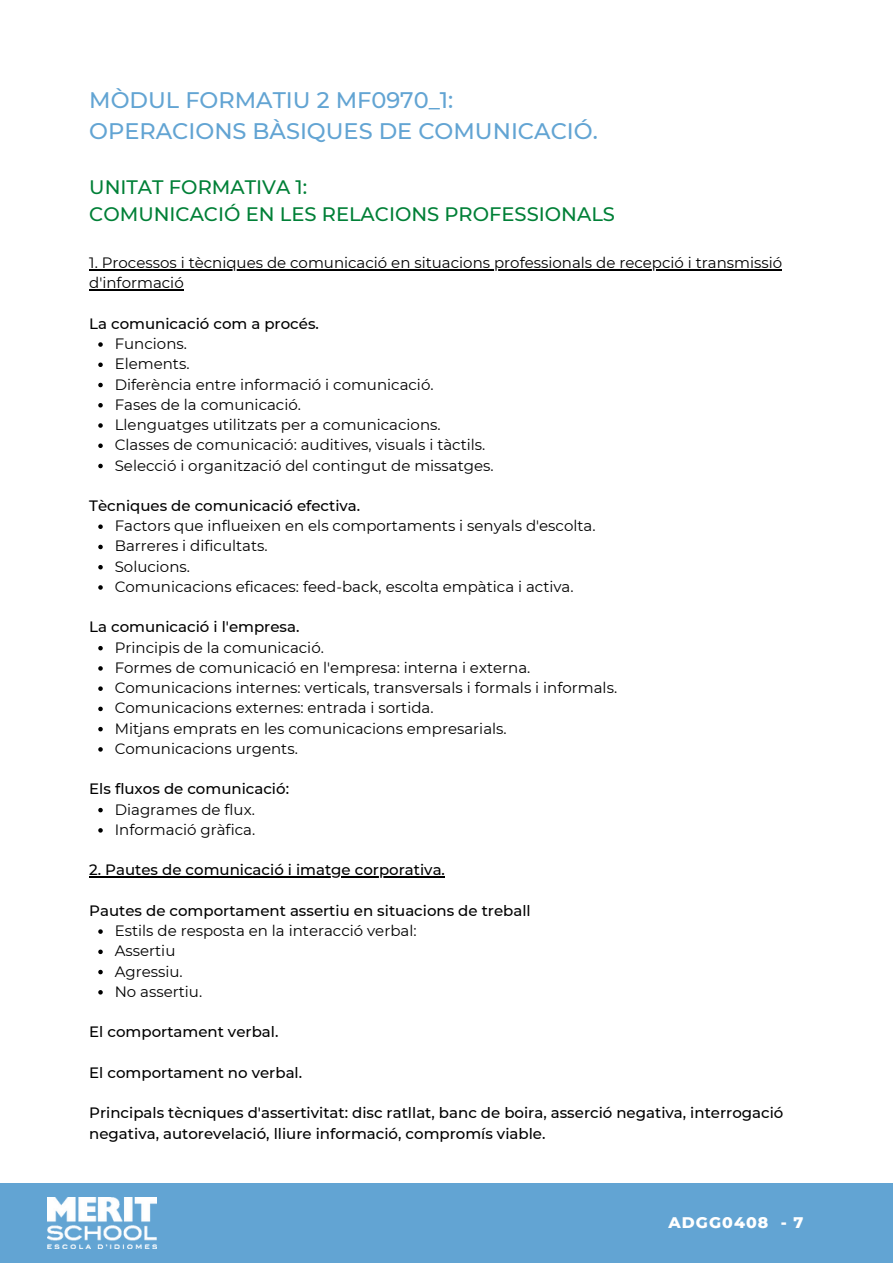
<style>
.page{position:relative;width:893px;height:1264px;background:#fff}
.page>*{position:absolute;margin:0;border:0;box-sizing:border-box;transform-origin:0 0}
.t1{font:500 22.5px/30.3px "Montserrat";color:#62a4d3}
.t2{font:500 19.5px/27px "Montserrat";color:#008037}
.t3{font:800 15.75px "Montserrat";letter-spacing:.07em;color:#fff}
.t4{font:15px/20.2px "Montserrat";color:#000}
.t5{font:500 15px/20.2px "Montserrat";color:#000}
</style>
<div class="page">
<svg style="left:98px;top:342px;width:5px;height:5px"></svg>
<svg style="left:98px;top:362px;width:5px;height:5px"></svg>
<svg style="left:98px;top:383px;width:5px;height:4px"></svg>
<svg style="left:98px;top:403px;width:5px;height:4px"></svg>
<svg style="left:98px;top:423px;width:5px;height:5px"></svg>
<svg style="left:98px;top:443px;width:5px;height:5px"></svg>
<svg style="left:98px;top:464px;width:5px;height:4px"></svg>
<svg style="left:98px;top:524px;width:5px;height:5px"></svg>
<svg style="left:98px;top:544px;width:5px;height:5px"></svg>
<svg style="left:98px;top:565px;width:5px;height:4px"></svg>
<svg style="left:98px;top:585px;width:5px;height:4px"></svg>
<svg style="left:98px;top:646px;width:5px;height:4px"></svg>
<svg style="left:98px;top:666px;width:5px;height:4px"></svg>
<svg style="left:98px;top:686px;width:5px;height:5px"></svg>
<svg style="left:98px;top:706px;width:5px;height:5px"></svg>
<svg style="left:98px;top:727px;width:5px;height:4px"></svg>
<svg style="left:98px;top:747px;width:5px;height:4px"></svg>
<svg style="left:98px;top:807px;width:5px;height:5px"></svg>
<svg style="left:98px;top:828px;width:5px;height:4px"></svg>
<svg style="left:98px;top:929px;width:5px;height:4px"></svg>
<svg style="left:98px;top:949px;width:5px;height:5px"></svg>
<svg style="left:98px;top:969px;width:5px;height:5px"></svg>
<svg style="left:98px;top:990px;width:5px;height:4px"></svg>
<hr style="left:89px;top:269px;width:693px;height:1px;background:#000">
<hr style="left:89px;top:289px;width:95px;height:1px;background:#000">
<hr style="left:89px;top:876px;width:356px;height:1px;background:#000">
<div style="left:0;top:1183px;width:892px;height:79px;background:#62a4d3"></div>
<img style="left:47px;top:1197px;width:109px;height:50px">
<h1 class="t1" style="left:89px;top:85px;width:510px">MÒDUL FORMATIU 2 MF0970_1:<br>OPERACIONS BÀSIQUES DE COMUNICACIÓ.</h1>
<h2 class="t2" style="left:89px;top:173px;width:527px">UNITAT FORMATIVA 1:<br>COMUNICACIÓ EN LES RELACIONS PROFESSIONALS</h2>
<p class="t4" style="left:89px;top:252px;width:694px">1. Processos i tècniques de comunicació en situacions professionals de recepció i transmissió d'informació</p>
<p class="t5" style="left:89px;top:313px;width:231px">La comunicació com a procés.</p>
<p class="t4" style="left:115px;top:333px;width:380px">Funcions.<br>Elements.<br>Diferència entre informació i comunicació.<br>Fases de la comunicació.<br>Llenguatges utilitzats per a comunicacions.<br>Classes de comunicació: auditives, visuals i tàctils.<br>Selecció i organització del contingut de missatges.</p>
<p class="t5" style="left:89px;top:495px;width:272px">Tècniques de comunicació efectiva.</p>
<p class="t4" style="left:115px;top:515px;width:482px">Factors que influeixen en els comportaments i senyals d'escolta.<br>Barreres i dificultats.<br>Solucions.<br>Comunicacions eficaces: feed-back, escolta empàtica i activa.</p>
<p class="t5" style="left:89px;top:617px;width:212px">La comunicació i l'empresa.</p>
<p class="t4" style="left:115px;top:637px;width:504px">Principis de la comunicació.<br>Formes de comunicació en l'empresa: interna i externa.<br>Comunicacions internes: verticals, transversals i formals i informals.<br>Comunicacions externes: entrada i sortida.<br>Mitjans emprats en les comunicacions empresarials.<br>Comunicacions urgents.</p>
<p class="t5" style="left:89px;top:778px;width:201px">Els fluxos de comunicació:</p>
<p class="t4" style="left:115px;top:799px;width:142px">Diagrames de flux.<br>Informació gràfica.</p>
<p class="t5" style="left:89px;top:859px;width:357px">2. Pautes de comunicació i imatge corporativa.</p>
<p class="t5" style="left:89px;top:900px;width:443px">Pautes de comportament assertiu en situacions de treball</p>
<p class="t4" style="left:115px;top:920px;width:303px">Estils de resposta en la interacció verbal:<br>Assertiu<br>Agressiu.<br>No assertiu.</p>
<p class="t5" style="left:89px;top:1021px;width:191px">El comportament verbal.</p>
<p class="t5" style="left:89px;top:1062px;width:214px">El comportament no verbal.</p>
<p class="t5" style="left:89px;top:1102px;width:695px">Principals tècniques d'assertivitat: disc ratllat, banc de boira, asserció negativa, interrogació negativa, autorevelació, lliure informació, compromís viable.</p>
<p class="t3" style="left:668px;top:1212px;width:136px">ADGG0408 - 7</p>
</div>
